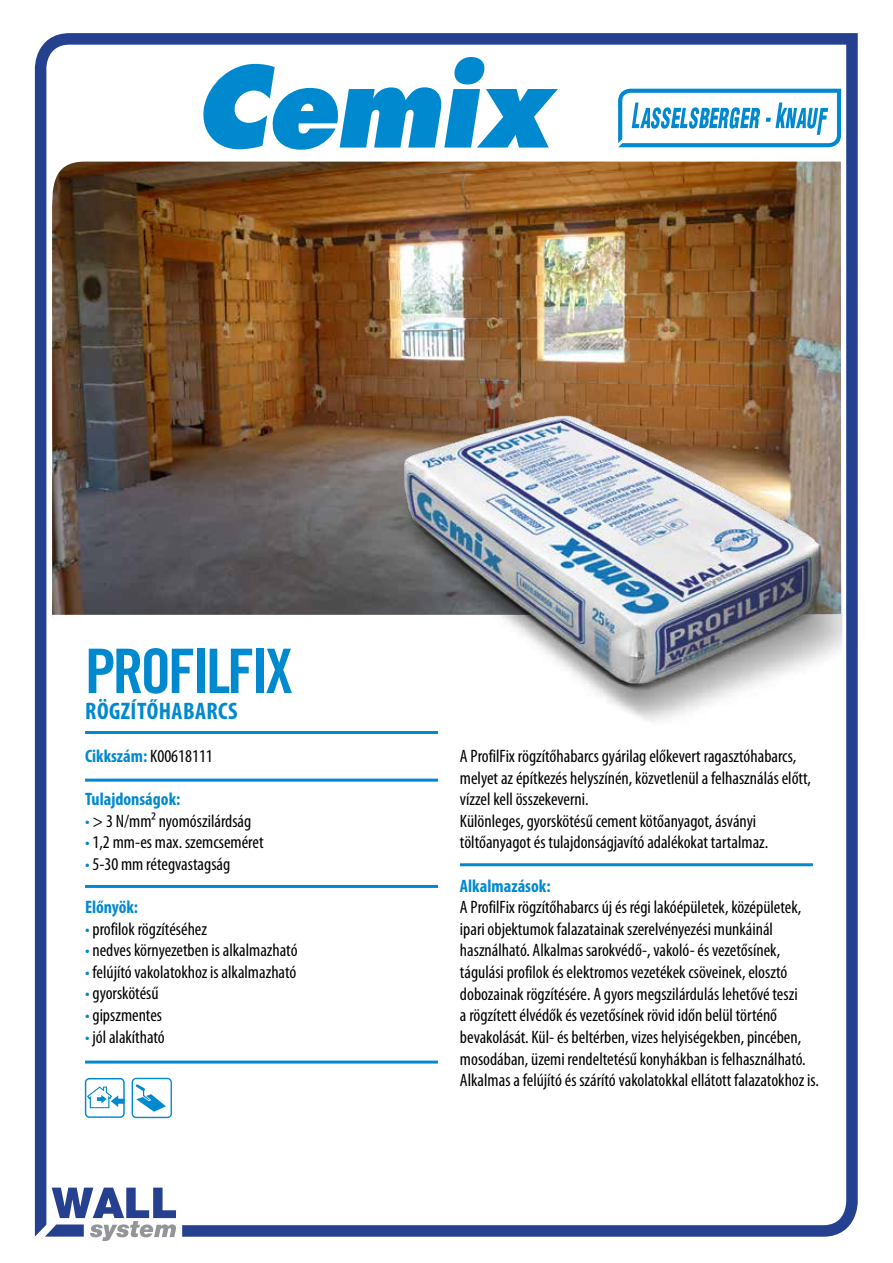
<style>
.page{position:relative;width:893px;height:1263px;background:#fff}
.page>*{position:absolute;margin:0;border:0;box-sizing:border-box;transform-origin:0 0}
.t1{font:61.5px "Trade Gothic LT Std Bd Cn 20";letter-spacing:-.05em;color:#0089cf}
.t2{font:700 condensed 24px "Myriad Pro";letter-spacing:.02em;color:#0089cf}
.t3{font:condensed 18px/21.6px "Myriad Pro";color:#000}
.t4{font:700 condensed 18px "Myriad Pro";color:#0089cf}
.s1{font-weight:400;color:#000}
.s2{color:#0089cf}
</style>
<div class="page">
<img style="left:35px;top:33px;width:823px;height:1204px">
<svg style="left:34px;top:1187px;width:148px;height:54px"></svg>
<svg style="left:200px;top:57px;width:358px;height:93px"></svg>
<svg style="left:618px;top:89px;width:223px;height:58px"></svg>
<h1 class="t1" style="left:85px;top:634px;width:209px">PROFILFIX</h1>
<h2 class="t2" style="left:85px;top:695px;width:154px">RÖGZÍTŐHABARCS</h2>
<p class="t4" style="left:85px;top:744px;width:129px">Cikkszám: <span class="s1">K00618111</span></p>
<p class="t4" style="left:85px;top:788px;width:97px">Tulajdonságok:</p>
<p class="t3" style="left:85px;top:810px;width:168px"><span class="s2">•</span> &gt; 3 N/mm² nyomószilárdság</p>
<p class="t3" style="left:85px;top:831px;width:180px"><span class="s2">•</span> 1,2 mm-es max. szemcseméret</p>
<p class="t3" style="left:85px;top:853px;width:147px"><span class="s2">•</span> 5-30 mm rétegvastagság</p>
<p class="t4" style="left:85px;top:896px;width:55px">Előnyök:</p>
<p class="t3" style="left:85px;top:918px;width:123px"><span class="s2">•</span> profilok rögzítéséhez</p>
<p class="t3" style="left:85px;top:939px;width:214px"><span class="s2">•</span> nedves környezetben is alkalmazható</p>
<p class="t3" style="left:85px;top:961px;width:213px"><span class="s2">•</span> felújító vakolatokhoz is alkalmazható</p>
<p class="t3" style="left:85px;top:982px;width:75px"><span class="s2">•</span> gyorskötésű</p>
<p class="t3" style="left:85px;top:1004px;width:79px"><span class="s2">•</span> gipszmentes</p>
<p class="t3" style="left:85px;top:1026px;width:81px"><span class="s2">•</span> jól alakítható</p>
<p class="t3" style="left:460px;top:745px;width:353px">A ProfilFix rögzítőhabarcs gyárilag előkevert ragasztóhabarcs, melyet az építkezés helyszínén, közvetlenül a felhasználás előtt, vízzel kell összekeverni.<br>Különleges, gyorskötésű cement kötőanyagot, ásványi töltőanyagot és tulajdonságjavító adalékokat tartalmaz.</p>
<p class="t4" style="left:460px;top:874px;width:92px">Alkalmazások:</p>
<p class="t3" style="left:460px;top:896px;width:360px">A ProfilFix rögzítőhabarcs új és régi lakóépületek, középületek, ipari objektumok falazatainak szerelvényezési munkáinál használható. Alkalmas sarokvédő-, vakoló- és vezetősínek, tágulási profilok és elektromos vezetékek csöveinek, elosztó dobozainak rögzítésére. A gyors megszilárdulás lehetővé teszi<br>a rögzített élvédők és vezetősínek rövid időn belül történő bevakolását. Kül- és beltérben, vizes helyiségekben, pincében, mosodában, üzemi rendeltetésű konyhákban is felhasználható.<br>Alkalmas a felújító és szárító vakolatokkal ellátott falazatokhoz is.</p>
</div>
